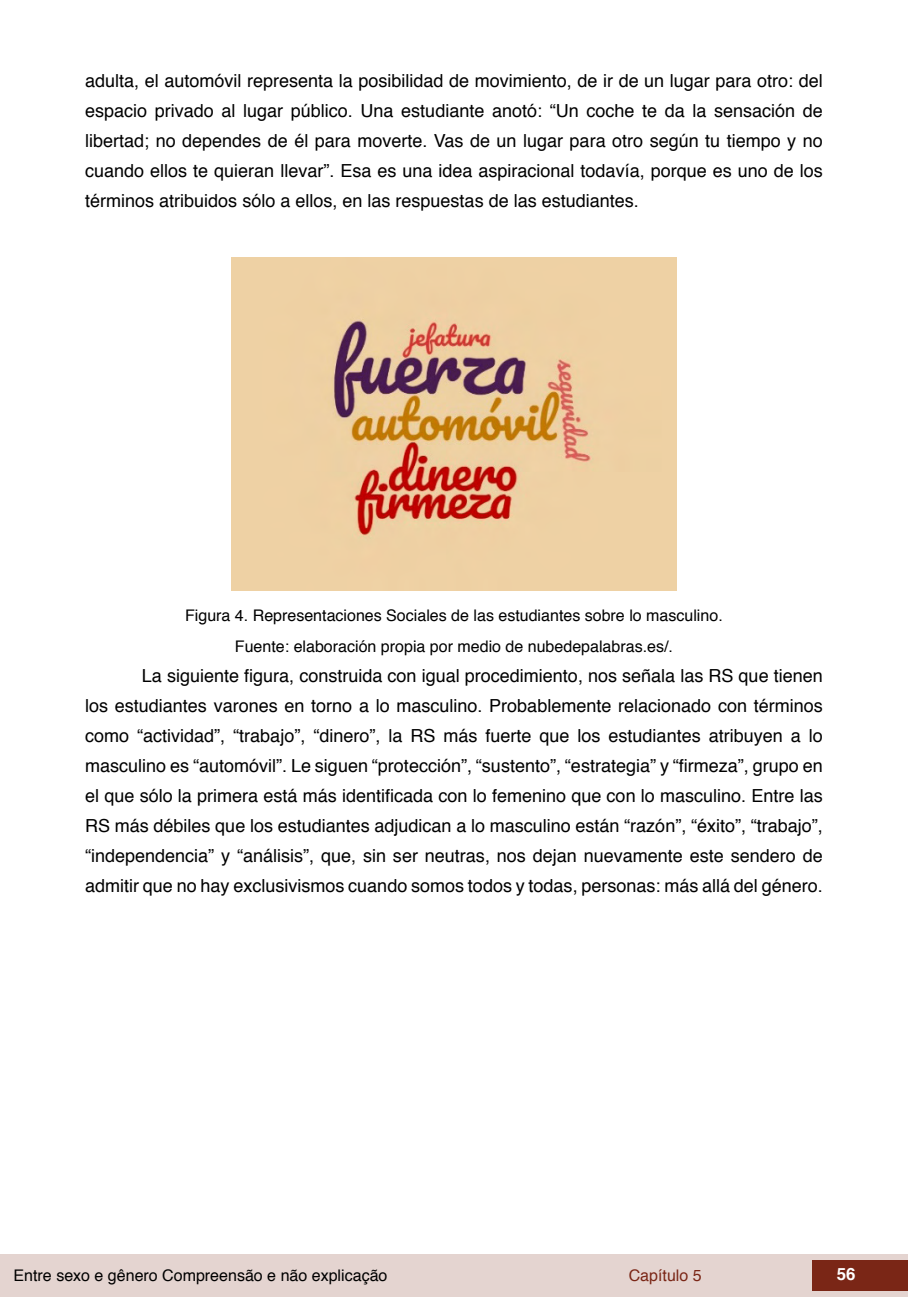
<style>
.page{position:relative;width:908px;height:1304px;background:#fff}
.page>*{position:absolute;margin:0;border:0;box-sizing:border-box;transform-origin:0 0}
.txt{font:18px/30px "Helvetica";color:#000;text-align:justify}
.t1{font:700 16.8px "Helvetica";color:#fff}
.imagens_graf_tab{font:16px "Helvetica";color:#000}
.t2{font:16px "Helvetica";color:#7a2616}
</style>
<div class="page">
<div style="left:0;top:1254px;width:906px;height:43px;background:#e4d4d0"></div>
<div style="left:812px;top:1261px;width:95px;height:30px;background:#7a2616"></div>
<img style="left:231px;top:257px;width:445px;height:334px">
<p class="txt" style="left:85px;top:66px;width:739px">adulta, el automóvil representa la posibilidad de movimiento, de ir de un lugar para otro: del espacio privado al lugar público. Una estudiante anotó: “Un coche te da la sensación de libertad; no dependes de él para moverte. Vas de un lugar para otro según tu tiempo y no cuando ellos te quieran llevar”. Esa es una idea aspiracional todavía, porque es uno de los términos atribuidos sólo a ellos, en las respuestas de las estudiantes.</p>
<p class="imagens_graf_tab" style="left:185px;top:603px;width:539px">Figura 4. Representaciones Sociales de las estudiantes sobre lo masculino.</p>
<p class="imagens_graf_tab" style="left:235px;top:634px;width:439px">Fuente: elaboración propia por medio de nubedepalabras.es/.</p>
<p class="txt" style="left:85px;top:661px;width:739px;text-indent:57px">La siguiente figura, construida con igual procedimiento, nos señala las RS que tienen los estudiantes varones en torno a lo masculino. Probablemente relacionado con términos como “actividad”, “trabajo”, “dinero”, la RS más fuerte que los estudiantes atribuyen a lo masculino es “automóvil”. Le siguen “protección”, “sustento”, “estrategia” y “firmeza”, grupo en el que sólo la primera está más identificada con lo femenino que con lo masculino. Entre las RS más débiles que los estudiantes adjudican a lo masculino están “razón”, “éxito”, “trabajo”, “independencia” y “análisis”, que, sin ser neutras, nos dejan nuevamente este sendero de admitir que no hay exclusivismos cuando somos todos y todas, personas: más allá del género.</p>
<p class="imagens_graf_tab" style="left:14px;top:1263px;width:375px">Entre sexo e gênero Compreensão e não explicação</p>
<p class="t2" style="left:628px;top:1263px;width:74px">Capítulo 5</p>
<p class="t1" style="left:836px;top:1261px;width:20px">56</p>
</div>
